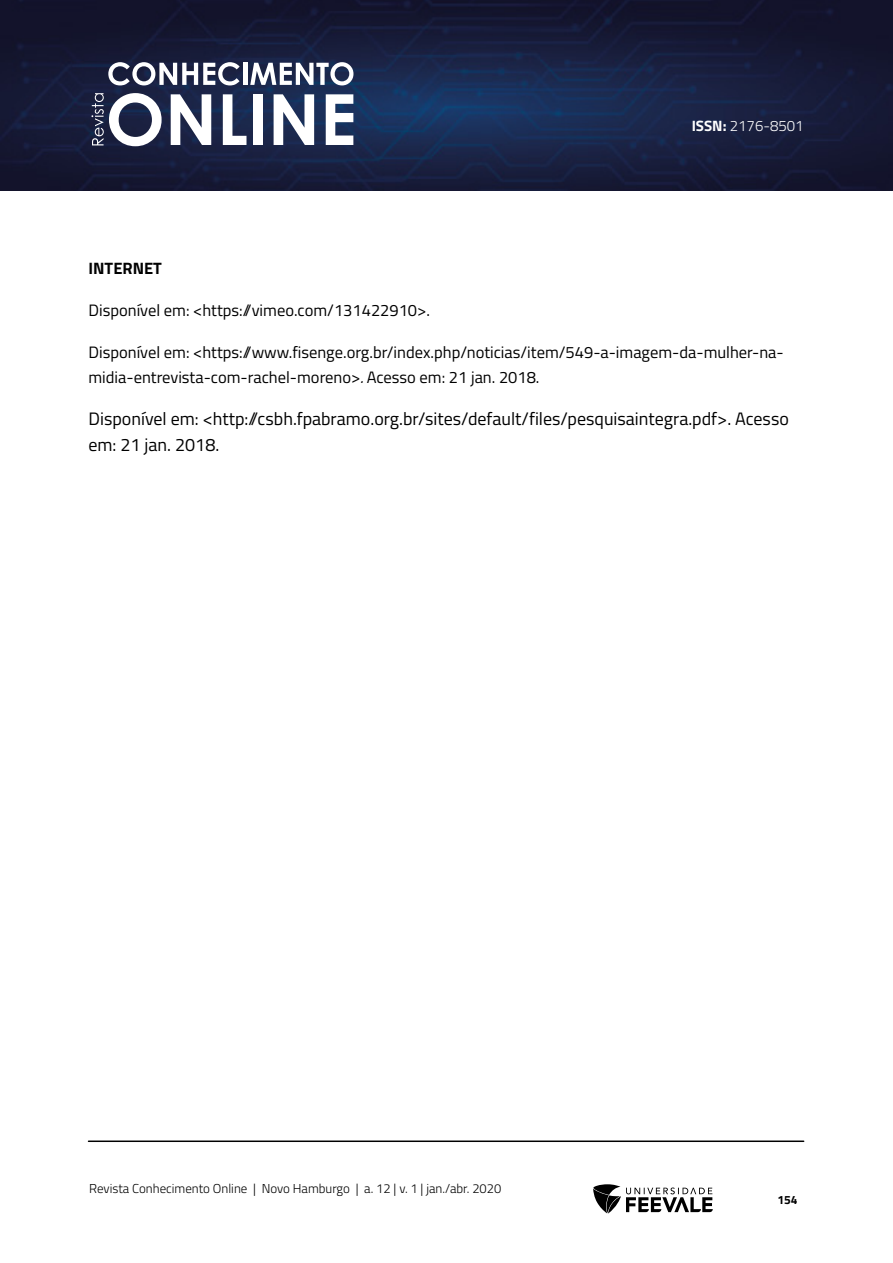
<style>
.page{position:relative;width:893px;height:1263px;background:#fff}
.page>*{position:absolute;margin:0;border:0;box-sizing:border-box;transform-origin:0 0}
.Referências{font:18px/25.5px "Titillium Web";color:#000}
.Referências-2{font:16.5px/25.5px "Titillium Web";color:#000}
.Referências-3{font:700 16.5px "Titillium Web";color:#000}
.t1{font:300 15px "Titillium Web";color:#fff}
.t2{font:300 12.9px "Titillium Web";color:#000}
.t3{font:700 12px "Titillium Web";color:#000}
.s1{font-weight:700}
.s2{font-style:italic}
</style>
<div class="page">
<img style="left:0;top:0;width:893px;height:191px">
<svg style="left:593px;top:1184px;width:120px;height:29px"></svg>
<hr style="left:88px;top:1140px;width:716px;height:2px;background:#000">
<svg style="left:108px;top:62px;width:132px;height:23px"></svg>
<hr style="left:243px;top:63px;width:4px;height:22px;background:#fff">
<svg style="left:250px;top:62px;width:103px;height:23px"></svg>
<svg style="left:91px;top:93px;width:71px;height:53px"></svg>
<svg style="left:171px;top:94px;width:40px;height:51px"></svg>
<svg style="left:223px;top:94px;width:23px;height:51px"></svg>
<div style="left:253px;top:94px;width:10px;height:51px;background:#fff"></div>
<svg style="left:274px;top:94px;width:40px;height:51px"></svg>
<svg style="left:326px;top:94px;width:27px;height:51px"></svg>
<p class="t1" style="left:692px;top:115px;width:114px"><span class="s1">ISSN:</span> 2176-8501</p>
<p class="Referências-3" style="left:88px;top:255px;width:75px">INTERNET</p>
<p class="Referências-2" style="left:88px;top:296px;width:343px">Disponível em: &lt;https://vimeo.com/131422910&gt;.</p>
<p class="Referências-2" style="left:88px;top:338px;width:697px">Disponível em: &lt;https://www.fisenge.org.br/index.php/noticias/item/549-a-imagem-da-mulher-na&shy;midia-entrevista-com-rachel-moreno&gt;<span class="s2">.</span> Acesso em: 21 jan. 2018.</p>
<p class="Referências" style="left:88px;top:405px;width:702px">Disponível em: &lt;http://csbh.fpabramo.org.br/sites/default/files/pesquisaintegra.pdf&gt;. Acesso em: 21 jan. 2018.</p>
<p class="t2" style="left:89px;top:1179px;width:414px">Revista Conhecimento Online | Novo Hamburgo | a. 12 | v. 1 | jan./abr. 2020</p>
<p class="t3" style="left:777px;top:1190px;width:22px">154</p>
</div>
